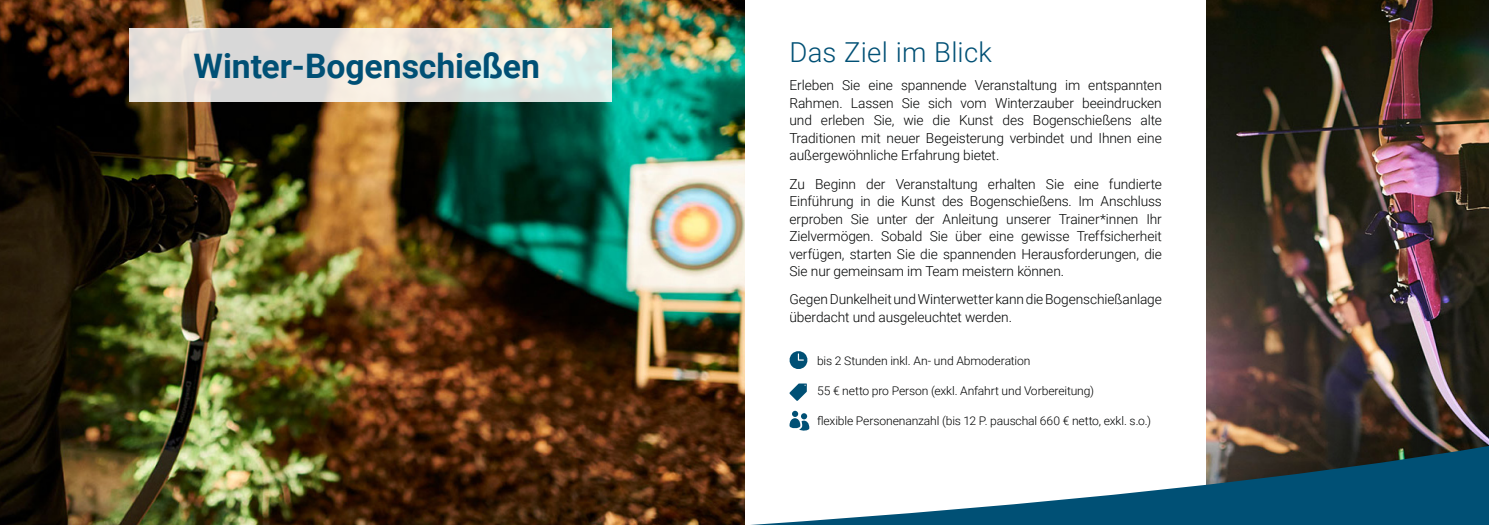
<style>
.page{position:relative;width:1489px;height:525px;background:#fff}
.page>*{position:absolute;margin:0;border:0;box-sizing:border-box;transform-origin:0 0}
.t1{font:700 33.75px "Roboto";letter-spacing:-.005em;color:#005075}
.t2{font:300 27.5px "Roboto";letter-spacing:.01em;color:#005075}
.t3{font:300 13.75px/17.5px "Roboto";letter-spacing:-.01em;color:#000202;text-align:justify}
.t4{font:300 11.88px "Roboto";letter-spacing:-.01em;color:#000202}
</style>
<div class="page">
<img style="left:1206px;top:0;width:282px;height:444px">
<img style="left:0;top:0;width:744px;height:524px">
<svg style="left:129px;top:28px;width:482px;height:74px;background:#e5e4de"></svg>
<svg style="left:765px;top:444px;width:723px;height:80px"></svg>
<svg style="left:789px;top:351px;width:19px;height:18px"></svg>
<svg style="left:789px;top:383px;width:17px;height:17px"></svg>
<svg style="left:789px;top:410px;width:20px;height:21px"></svg>
<h1 class="t1" style="left:194px;top:42px;width:348px">Winter-Bogenschießen</h1>
<h2 class="t2" style="left:789px;top:33px;width:204px">Das Ziel im Blick</h2>
<p class="t3" style="left:789px;top:76px;width:374px">Erleben Sie eine spannende Veranstaltung im entspannten Rahmen. Lassen Sie sich vom Winterzauber beeindrucken und erleben Sie, wie die Kunst des Bogenschießens alte Traditionen mit neuer Begeisterung verbindet und Ihnen eine außergewöhnliche Erfahrung bietet.</p>
<p class="t3" style="left:789px;top:174px;width:374px">Zu Beginn der Veranstaltung erhalten Sie eine fundierte Einführung in die Kunst des Bogenschießens. Im Anschluss erproben Sie unter der Anleitung unserer Trainer*innen Ihr Zielvermögen. Sobald Sie über eine gewisse Treffsicherheit verfügen, starten Sie die spannenden Herausforderungen, die Sie nur gemeinsam im Team meistern können.</p>
<p class="t3" style="left:789px;top:290px;width:374px">Gegen Dunkelheit und Winterwetter kann die Bogenschießanlage überdacht und ausgeleuchtet werden.</p>
<p class="t4" style="left:817px;top:352px;width:215px">bis 2 Stunden inkl. An- und Abmoderation</p>
<p class="t4" style="left:817px;top:382px;width:278px">55 € netto pro Person (exkl. Anfahrt und Vorbereitung)</p>
<p class="t4" style="left:817px;top:412px;width:335px">flexible Personenanzahl (bis 12 P. pauschal 660 € netto, exkl. s.o.)</p>
</div>
